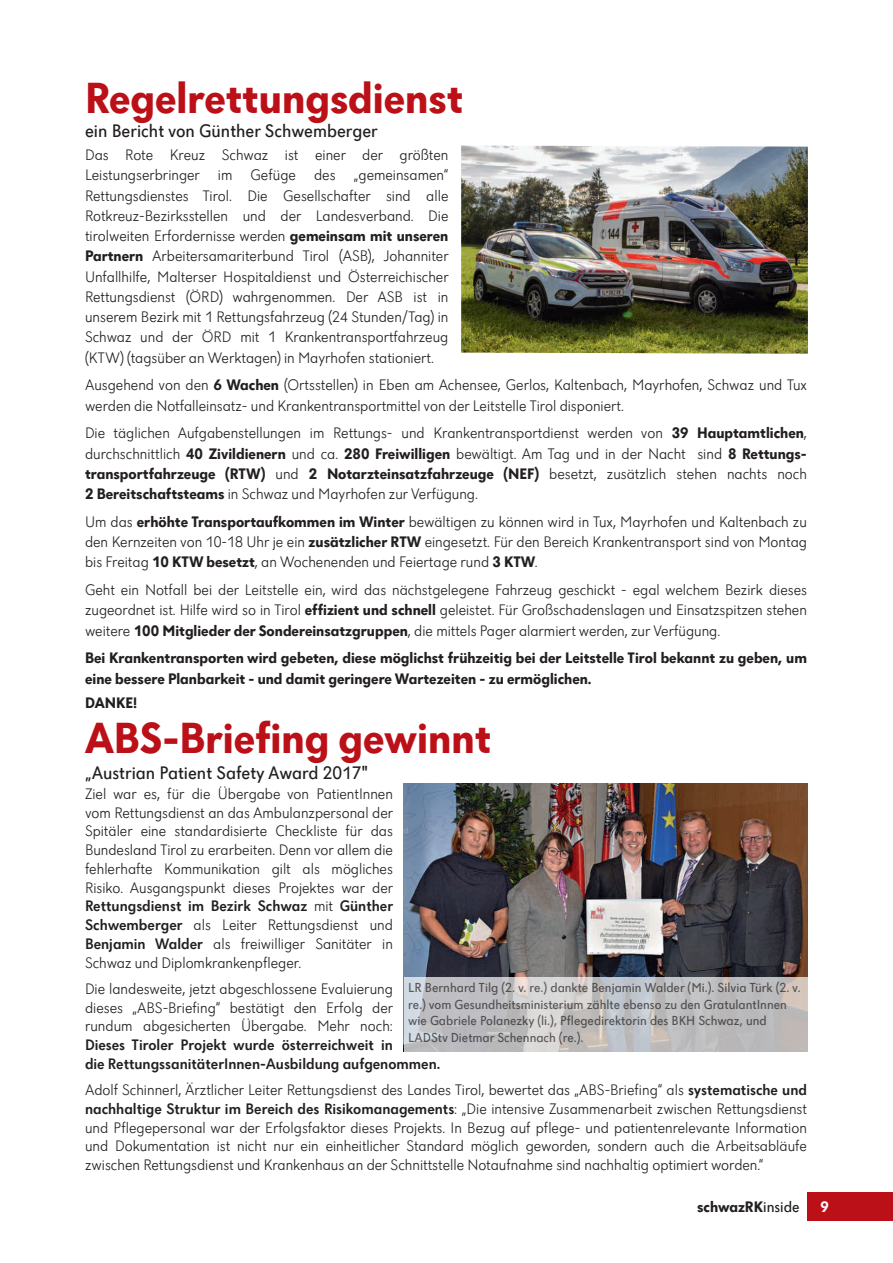
<style>
.page{position:relative;width:893px;height:1263px;background:#fff}
.page>*{position:absolute;margin:0;border:0;box-sizing:border-box;transform-origin:0 0}
.t1{font:700 45px "Dunant";color:#bb1018}
.t2{font:18.75px "Dunant";color:#231f20}
.t3{font:300 15.75px/20.2px "Dunant";color:#231f20;text-align:justify}
.t4{font:700 15.75px/20.2px "Dunant";color:#231f20}
.t5{font:500 15.75px/18.8px "Dunant";color:#231f20}
.t6{font:700 15.75px "Dunant";color:#fff}
.t7{font:13.5px/16.5px "Dunant";color:rgb(35 31 32/.7)}
.s1{font-weight:700}
.s2{font-weight:500}
.s3{font-weight:400}
</style>
<div class="page">
<div style="left:807px;top:1192px;width:86px;height:28px;background:#bb1018"></div>
<img style="left:404px;top:783px;width:404px;height:194px">
<div style="left:404px;top:977px;width:404px;height:74px;background:#fff;opacity:.7"></div>
<img style="left:461px;top:146px;width:347px;height:208px">
<h1 class="t1" style="left:85px;top:79px;width:380px">Regelrettungsdienst</h1>
<p class="t2" style="left:85px;top:123px;width:294px">ein Bericht von Günther Schwemberger</p>
<p class="t3" style="left:85px;top:146px;width:365px">Das Rote Kreuz Schwaz ist einer der größten Leistungserbringer im Gefüge des „gemeinsamen“ Rettungsdienstes Tirol. Die Gesellschafter sind alle Rotkreuz-Bezirksstellen und der Landesverband. Die tirolweiten Erfordernisse werden <span class="s1">gemeinsam mit unseren Partnern</span> Arbeitersamariterbund Tirol (ASB), Johanniter Unfallhilfe, Malterser Hospitaldienst und Österreichischer Rettungsdienst (ÖRD) wahrgenommen. Der ASB ist in unserem Bezirk mit 1 Rettungsfahrzeug (24 Stunden/Tag) in Schwaz und der ÖRD mit 1 Krankentransportfahrzeug (KTW) (tagsüber an Werktagen) in Mayrhofen stationiert.</p>
<p class="t3" style="left:85px;top:376px;width:723px">Ausgehend von den <span class="s1">6 Wachen</span> (Ortsstellen) in Eben am Achensee, Gerlos, Kaltenbach, Mayrhofen, Schwaz und Tux werden die Notfalleinsatz- und Krankentransportmittel von der Leitstelle Tirol disponiert.</p>
<p class="t3" style="left:85px;top:424px;width:723px">Die täglichen Aufgabenstellungen im Rettungs- und Krankentransportdienst werden von <span class="s1">39 Hauptamtlichen</span>, durchschnittlich <span class="s1">40 Zivildienern</span> und ca. <span class="s1">280 Freiwilligen</span> bewältigt. Am Tag und in der Nacht sind <span class="s1">8 Rettungs&shy;transportfahrzeuge (RTW)</span> und <span class="s1">2 Notarzteinsatzfahrzeuge (NEF)</span> besetzt, zusätzlich stehen nachts noch <span class="s1">2 Bereitschaftsteams</span> in Schwaz und Mayrhofen zur Verfügung.</p>
<p class="t3" style="left:85px;top:513px;width:723px">Um das <span class="s1">erhöhte Transportaufkommen im Winter</span> bewältigen zu können wird in Tux, Mayrhofen und Kaltenbach zu den Kernzeiten von 10-18 Uhr je ein <span class="s1">zusätzlicher RTW</span> eingesetzt. Für den Bereich Krankentransport sind von Montag bis Freitag <span class="s1">10 KTW besetzt</span>, an Wochenenden und Feiertage rund <span class="s1">3 KTW</span>.</p>
<p class="t3" style="left:85px;top:581px;width:723px">Geht ein Notfall bei der Leitstelle ein, wird das nächstgelegene Fahrzeug geschickt - egal welchem Bezirk dieses zugeordnet ist. Hilfe wird so in Tirol <span class="s1">effizient und schnell</span> geleistet. Für Großschadenslagen und Einsatzspitzen stehen weitere <span class="s1">100 Mitglieder der Sondereinsatzgruppen</span>, die mittels Pager alarmiert werden, zur Verfügung.</p>
<p class="t4" style="left:85px;top:649px;width:723px">Bei Krankentransporten wird gebeten, diese möglichst frühzeitig bei der Leitstelle Tirol bekannt zu geben, um eine bessere Planbarkeit - und damit geringere Wartezeiten - zu ermöglichen.</p>
<p class="t4" style="left:85px;top:694px;width:54px">DANKE!</p>
<h1 class="t1" style="left:85px;top:719px;width:408px">ABS-Briefing gewinnt</h1>
<p class="t2" style="left:85px;top:765px;width:285px">„Austrian Patient Safety Award 2017"</p>
<p class="t3" style="left:85px;top:786px;width:310px;line-height:18.8px">Ziel war es, für die Übergabe von PatientInnen vom Rettungsdienst an das Ambulanzpersonal der Spitäler eine standardisierte Checkliste für das Bundesland Tirol zu erarbeiten. Denn vor allem die fehlerhafte Kommunikation gilt als mögliches Risiko. Ausgangspunkt dieses Projektes war der <span class="s2">Rettungsdienst im Bezirk Schwaz</span> mit <span class="s2">Günther Schwemberger</span> als Leiter Rettungsdienst und <span class="s2">Benjamin Walder</span> als freiwilliger Sanitäter in Schwaz und Diplomkrankenpfleger.</p>
<p class="t3" style="left:85px;top:981px;width:310px;line-height:18.8px">Die landesweite, jetzt abgeschlossene Evaluierung dieses „ABS-Briefing“ bestätigt den Erfolg der rundum abgesicherten Übergabe. Mehr noch:</p>
<p class="t5" style="left:85px;top:1037px;width:357px">Dieses Tiroler Projekt wurde österreichweit in<br>die RettungssanitäterInnen-Ausbildung aufgenommen.</p>
<p class="t3" style="left:85px;top:1082px;width:723px;line-height:18.8px">Adolf Schinnerl, Ärztlicher Leiter Rettungsdienst des Landes Tirol, bewertet das „ABS-Briefing“ als <span class="s2">systematische und nachhaltige Struktur im Bereich des Risikomanagements</span>: „Die intensive Zusammenarbeit zwischen Rettungsdienst und Pflegepersonal war der Erfolgsfaktor dieses Projekts. In Bezug auf pflege- und patientenrelevante Information und Dokumentation ist nicht nur ein einheitlicher Standard möglich geworden, sondern auch die Arbeitsabläufe zwischen Rettungsdienst und Krankenhaus an der Schnittstelle Notaufnahme sind nachhaltig optimiert worden.“</p>
<p class="t7" style="left:408px;top:980px;width:394px">LR Bernhard Tilg (2. v. re.) dankte Benjamin Walder (Mi.). Silvia Türk (2. v. re.) vom Gesundheitsministerium zählte ebenso zu den GratulantInnen wie Gabriele Polanezky (li.), Pflegedirektorin des BKH Schwaz, und LADStv Dietmar Schennach (re.).</p>
<p class="t4" style="left:697px;top:1198px;width:104px">schwazRK<span class="s3">inside</span></p>
<p class="t6" style="left:820px;top:1200px;width:10px">9</p>
</div>
